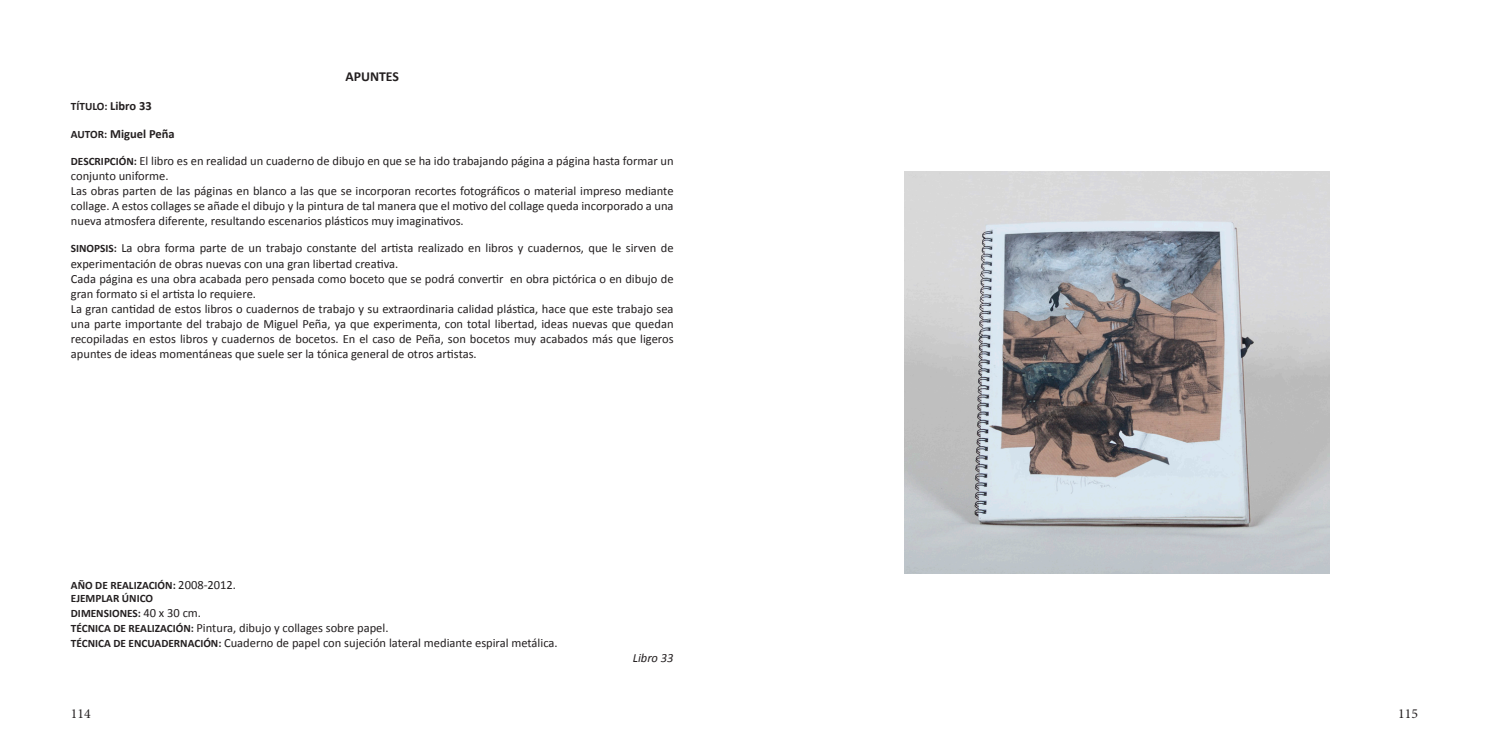
<style>
.page{position:relative;width:1489px;height:745px;background:#fff}
.page>*{position:absolute;margin:0;border:0;box-sizing:border-box;transform-origin:0 0}
.t1{font:700 13.75px "Calibri";color:#231f20}
.t2{font:13.75px "Minion Pro";color:#231f20}
.t3{font:12.5px/15px "Calibri";color:#231f20}
.t4{font:700 12.5px "Calibri";color:#231f20}
.t5{font:italic 12.5px "Calibri";color:#231f20}
.t6{font:700 11.25px "Calibri";color:#231f20}
.s1{font-size:12.5px}
.s2{font-size:11.25px}
.s3{font-weight:700;font-size:11.25px}
.s4{font-weight:400;font-size:12.5px}
</style>
<div class="page">
<img style="left:904px;top:171px;width:425px;height:402px">
<p class="t1" style="left:345px;top:68px;width:55px">APUNTES</p>
<p class="t6" style="left:71px;top:99px;width:82px">TÍTULO: <span class="s1">Libro 33</span></p>
<p class="t4" style="left:71px;top:126px;width:105px"><span class="s2">AUTOR:</span> Miguel Peña</p>
<p class="t3" style="left:71px;top:154px;width:604px"><span class="s3">DESCRIPCIÓN:</span> El libro es en realidad un cuaderno de dibujo en que se ha ido trabajando página a página hasta formar un conjunto uniforme.</p>
<p class="t3" style="left:71px;top:184px;width:604px;text-align:justify">Las obras parten de las páginas en blanco a las que se incorporan recortes fotográficos o material impreso mediante collage. A estos collages se añade el dibujo y la pintura de tal manera que el motivo del collage queda incorporado a una nueva atmosfera diferente, resultando escenarios plásticos muy imaginativos.</p>
<p class="t3" style="left:71px;top:241px;width:604px"><span class="s3">SINOPSIS:</span> La obra forma parte de un trabajo constante del artista realizado en libros y cuadernos, que le sirven de experimentación de obras nuevas con una gran libertad creativa.</p>
<p class="t3" style="left:71px;top:271px;width:604px">Cada página es una obra acabada pero pensada como boceto que se podrá convertir en obra pictórica o en dibujo de gran formato si el artista lo requiere.</p>
<p class="t3" style="left:71px;top:301px;width:604px;text-align:justify">La gran cantidad de estos libros o cuadernos de trabajo y su extraordinaria calidad plástica, hace que este trabajo sea una parte importante del trabajo de Miguel Peña, ya que experimenta, con total libertad, ideas nuevas que quedan recopiladas en estos libros y cuadernos de bocetos. En el caso de Peña, son bocetos muy acabados más que ligeros apuntes de ideas momentáneas que suele ser la tónica general de otros artistas.</p>
<p class="t6" style="left:71px;top:577px;width:167px">AÑO DE REALIZACIÓN: <span class="s4">2008-2012.</span></p>
<p class="t6" style="left:71px;top:591px;width:84px">EJEMPLAR ÚNICO</p>
<p class="t6" style="left:71px;top:606px;width:132px">DIMENSIONES: <span class="s4">40 x 30 cm.</span></p>
<p class="t3" style="left:71px;top:620px;width:319px"><span class="s3">TÉCNICA DE REALIZACIÓN:</span> Pintura, dibujo y collages sobre papel.</p>
<p class="t3" style="left:71px;top:635px;width:488px"><span class="s3">TÉCNICA DE ENCUADERNACIÓN:</span> Cuaderno de papel con sujeción lateral mediante espiral metálica.</p>
<p class="t5" style="left:632px;top:649px;width:42px">Libro 33</p>
<p class="t2" style="left:71px;top:704px;width:21px">114</p>
<p class="t2" style="left:1398px;top:704px;width:21px">115</p>
</div>
